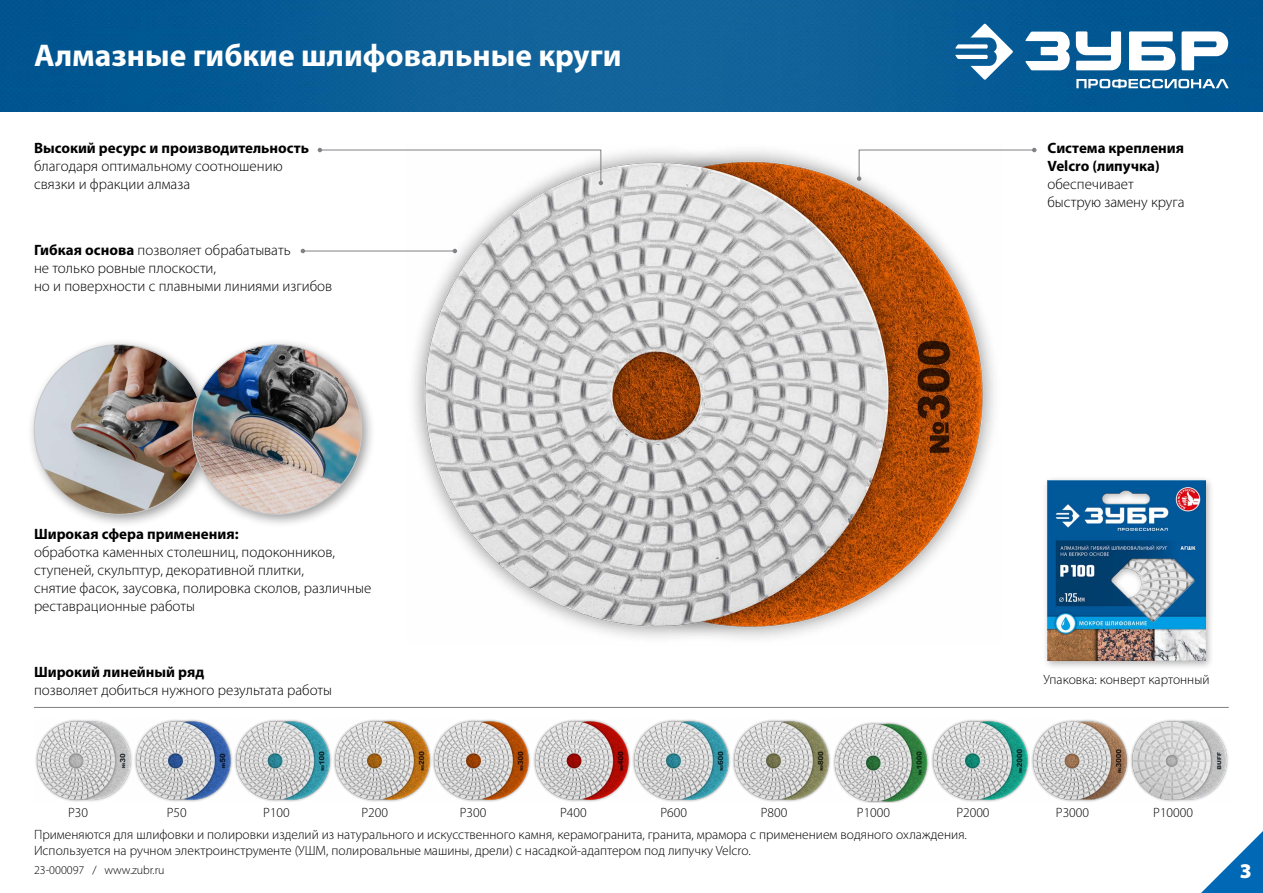
<style>
.page{position:relative;width:1263px;height:893px;background:#fff}
.page>*{position:absolute;margin:0;border:0;box-sizing:border-box;transform-origin:0 0}
.t1{font:700 31.5px "Myriad Pro";color:#fff}
.t2{font:900 21px "Myriad Pro";color:#fff}
.t3{font:300 15px/18px "Myriad Pro";color:#000}
.t4{font:700 15px/18px "Myriad Pro";color:#000}
.t5{font:300 13.5px/16.2px "Myriad Pro";color:#000}
.t6{font:300 12px "Myriad Pro";color:#000}
.s1{font-weight:700}
</style>
<div class="page">
<img style="left:406px;top:151px;width:588px;height:488px">
<hr style="left:303px;top:251px;width:152px;height:1px;background:#818084">
<svg style="left:301px;top:249px;width:4px;height:4px"></svg>
<svg style="left:453px;top:249px;width:4px;height:4px"></svg>
<svg style="left:318px;top:148px;width:285px;height:37px"></svg>
<svg style="left:857px;top:148px;width:179px;height:33px"></svg>
<img style="left:0;top:0;width:1263px;height:112px">
<svg style="left:1076px;top:79px;width:153px;height:9px"></svg>
<svg style="left:955px;top:24px;width:58px;height:56px"></svg>
<svg style="left:1024px;top:31px;width:204px;height:39px"></svg>
<svg style="left:1201px;top:831px;width:62px;height:62px"></svg>
<div style="left:1042px;top:476px;width:173px;height:194px;background:#000;opacity:.3"></div>
<img style="left:1047px;top:480px;width:158px;height:181px">
<hr style="left:34px;top:707px;width:1195px;height:1px;background:#818084">
<img style="left:35px;top:719px;width:1194px;height:84px">
<div style="left:27px;top:338px;width:191px;height:190px;background:#000;opacity:.4"></div>
<img style="left:34px;top:345px;width:170px;height:169px;border-radius:85px">
<div style="left:185px;top:338px;width:191px;height:190px;background:#000;opacity:.4"></div>
<img style="left:192px;top:345px;width:170px;height:169px;border-radius:85px">
<h1 class="t1" style="left:34px;top:35px;width:589px">Алмазные гибкие шлифовальные круги</h1>
<p class="t4" style="left:34px;top:139px;width:277px">Высокий ресурс и производительность</p>
<p class="t3" style="left:34px;top:157px;width:250px">благодаря оптимальному соотношению связки и фракции алмаза</p>
<p class="t3" style="left:34px;top:240px;width:300px"><span class="s1">Гибкая основа</span> позволяет обрабатывать<br>не только ровные плоскости,<br>но и поверхности с плавными линиями изгибов</p>
<p class="t4" style="left:34px;top:524px;width:206px">Широкая сфера применения:</p>
<p class="t3" style="left:34px;top:542px;width:339px">обработка каменных столешниц, подоконников, ступеней, скульптур, декоративной плитки,<br>снятие фасок, заусовка, полировка сколов, различные реставрационные работы</p>
<p class="t4" style="left:34px;top:662px;width:172px">Широкий линейный ряд</p>
<p class="t3" style="left:34px;top:681px;width:300px">позволяет добиться нужного результата работы</p>
<p class="t4" style="left:1047px;top:139px;width:138px">Система крепления<br>Velcro (липучка)</p>
<p class="t3" style="left:1047px;top:175px;width:139px">обеспечивает быструю замену круга</p>
<p class="t5" style="left:1043px;top:671px;width:168px">Упаковка: конверт картонный</p>
<p class="t5" style="left:68px;top:804px;width:21px">Р30</p>
<p class="t5" style="left:167px;top:804px;width:21px">Р50</p>
<p class="t5" style="left:263px;top:804px;width:28px">Р100</p>
<p class="t5" style="left:361px;top:804px;width:28px">Р200</p>
<p class="t5" style="left:460px;top:804px;width:28px">Р300</p>
<p class="t5" style="left:560px;top:804px;width:28px">Р400</p>
<p class="t5" style="left:660px;top:804px;width:28px">Р600</p>
<p class="t5" style="left:761px;top:804px;width:28px">Р800</p>
<p class="t5" style="left:857px;top:804px;width:35px">Р1000</p>
<p class="t5" style="left:956px;top:804px;width:35px">Р2000</p>
<p class="t5" style="left:1056px;top:804px;width:35px">Р3000</p>
<p class="t5" style="left:1153px;top:804px;width:41px">Р10000</p>
<p class="t5" style="left:34px;top:826px;width:934px">Применяются для шлифовки и полировки изделий из натурального и искусственного камня, керамогранита, гранита, мрамора с применением водяного охлаждения.<br>Используется на ручном электроинструменте (УШМ, полировальные машины, дрели) с насадкой-адаптером под липучку Velcro.</p>
<p class="t6" style="left:34px;top:862px;width:132px">23-000097 / www.zubr.ru</p>
<h2 class="t2" style="left:1240px;top:856px;width:14px">3</h2>
</div>
